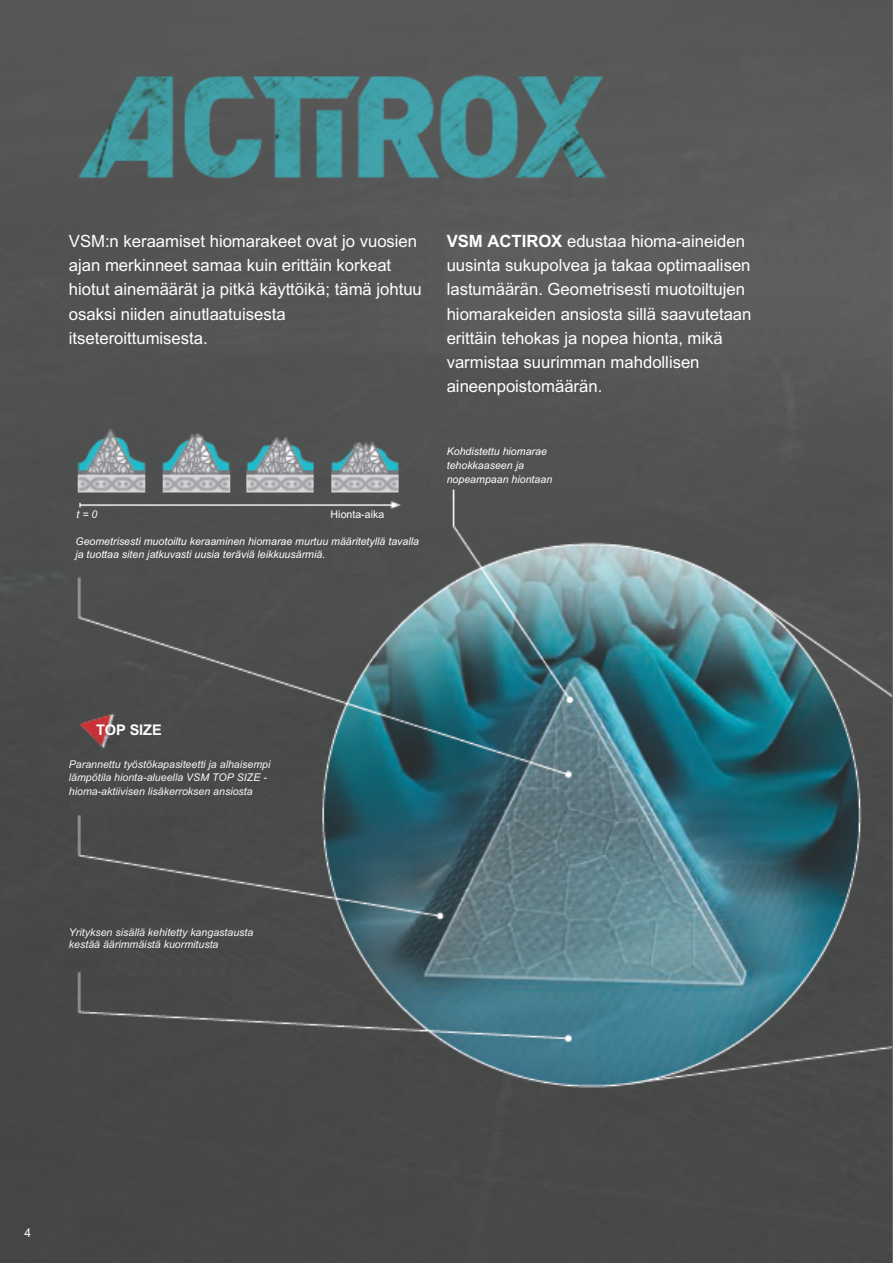
<style>
.page{position:relative;width:893px;height:1263px;background:#fff}
.page>*{position:absolute;margin:0;border:0;box-sizing:border-box;transform-origin:0 0}
.t1{font:16.95px/24.3px "Arial";color:#fff}
.t2{font:700 14.7px "Arial";letter-spacing:-.005em;color:#fff}
.t3{font:12.15px "Arial";color:#fff}
.t4{font:italic 10.65px/13.6px "Arial";letter-spacing:.005em;color:#f6f6f6}
.t5{font:italic 10.65px/13.6px "Arial";letter-spacing:.005em;color:#fff}
.t6{font:10.65px "Arial";letter-spacing:.005em;color:#fff}
.s1{font-weight:700}
</style>
<div class="page">
<img style="left:0;top:0;width:892px;height:1263px">
<img style="left:892px;top:0;width:1px;height:1263px">
<p class="t1" style="left:69px;top:229px;width:354px">VSM:n keraamiset hiomarakeet ovat jo vuosien ajan merkinneet samaa kuin erittäin korkeat hiotut ainemäärät ja pitkä käyttöikä; tämä johtuu osaksi niiden ainutlaatuisesta itseteroittumisesta.</p>
<p class="t1" style="left:447px;top:229px;width:306px"><span class="s1">VSM ACTIROX</span> edustaa hioma-aineiden uusinta sukupolvea ja takaa optimaalisen lastumäärän. Geometrisesti muotoiltujen hiomarakeiden ansiosta sillä saavutetaan erittäin tehokas ja nopea hionta, mikä varmistaa suurimman mahdollisen aineenpoistomäärän.</p>
<p class="t5" style="left:76px;top:507px;width:22px">t = 0</p>
<p class="t6" style="left:331px;top:507px;width:55px">Hionta-aika</p>
<p class="t5" style="left:75px;top:534px;width:345px">Geometrisesti muotoiltu keraaminen hiomarae murtuu määritetyllä tavalla ja tuottaa siten jatkuvasti uusia teräviä leikkuusärmiä.</p>
<p class="t5" style="left:447px;top:445px;width:107px">Kohdistettu hiomarae tehokkaaseen ja nopeampaan hiontaan</p>
<p class="t2" style="left:96px;top:720px;width:67px">TOP SIZE</p>
<p class="t4" style="left:69px;top:757px;width:203px">Parannettu työstökapasiteetti ja alhaisempi lämpötila hionta-alueella VSM TOP SIZE - hioma-aktiivisen lisäkerroksen ansiosta</p>
<p class="t4" style="left:69px;top:926px;width:186px;line-height:12.1px">Yrityksen sisällä kehitetty kangastausta kestää äärimmäistä kuormitusta</p>
<p class="t3" style="left:24px;top:1224px;width:8px">4</p>
</div>
